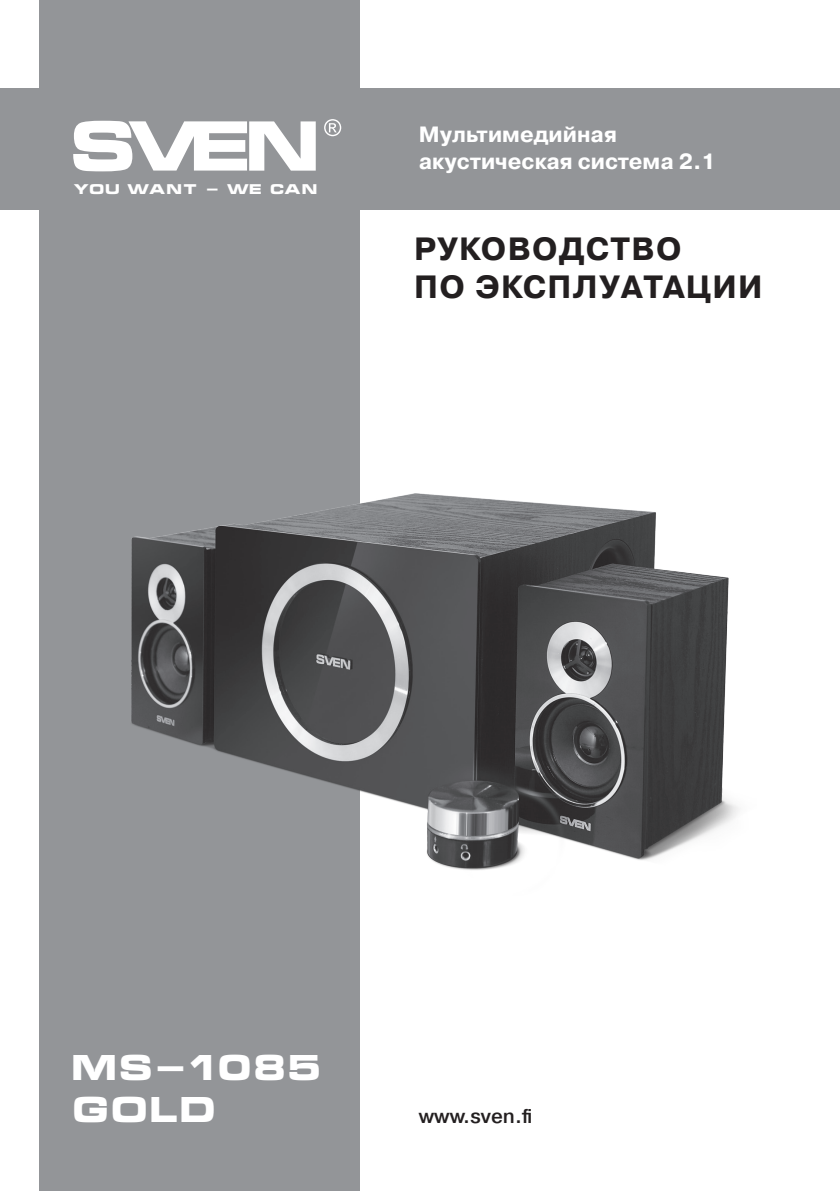
<style>
.page{position:relative;width:840px;height:1191px;background:#fff}
.page>*{position:absolute;margin:0;border:0;box-sizing:border-box;transform-origin:0 0}
.text{font:700 35px "Micra";letter-spacing:-.01em;color:#fff}
.t1{font:700 32px "Pragmatica";letter-spacing:.04em;color:#231f20}
.t2{font:700 22px "Pragmatica";color:#fff}
.t3{font:500 20px "Pragmatica";color:#231f20}
.t4{font:700 13.8px "Micra";color:#fff;scale:1.04 1}
</style>
<div class="page">
<div style="left:0;top:88px;width:839px;height:121px;background:#939598"></div>
<div style="left:39px;top:0;width:320px;height:1191px;background:#939598"></div>
<svg style="left:73px;top:120px;width:243px;height:51px"></svg>
<svg style="left:324px;top:119px;width:18px;height:17px"></svg>
<img style="left:131px;top:459px;width:608px;height:436px">
<p class="t4" style="left:75px;top:174px;width:236px">YOU WANT - WE CAN</p>
<p class="t4" style="left:74px;top:181px;width:236px">YOU WANT - WE CAN</p>
<p class="t2" style="left:418px;top:121px;width:199px">Мультимедийная</p>
<p class="t2" style="left:418px;top:147px;width:298px">акустическая система 2.1</p>
<p class="t1" style="left:414px;top:228px;width:268px">РУКОВОДСТВО</p>
<p class="t1" style="left:414px;top:266px;width:349px">ПО ЭКСПЛУАТАЦИИ</p>
<p class="text" style="left:71px;top:1049px;width:253px">MS-1085</p>
<p class="text" style="left:71px;top:1091px;width:149px">GOLD</p>
<p class="t3" style="left:418px;top:1103px;width:115px">www.sven.fi</p>
</div>
